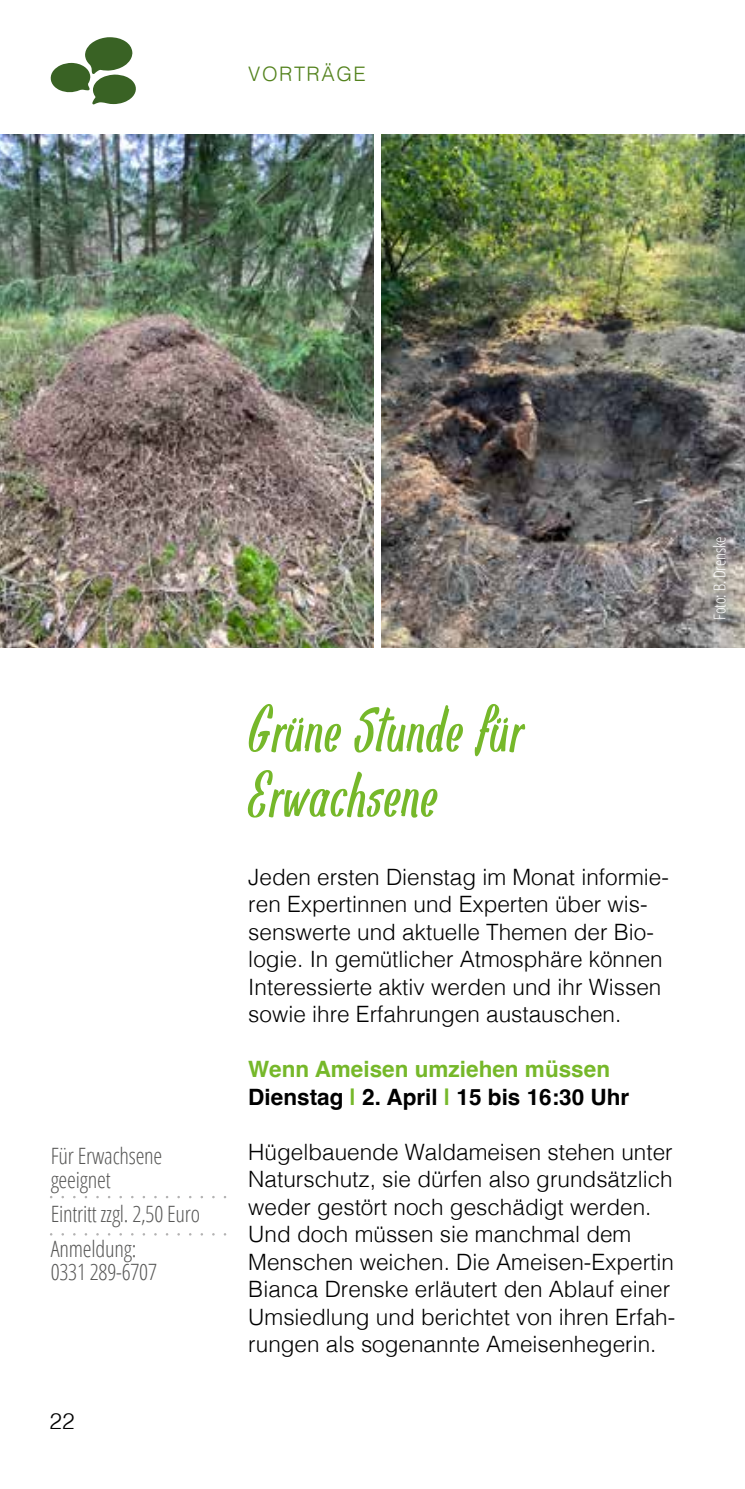
<style>
.page{position:relative;width:745px;height:1489px;background:#fff}
.page>*{position:absolute;margin:0;border:0;box-sizing:border-box;transform-origin:0 0}
.t1{font:67.5px/65px "Pan Pizza";letter-spacing:.025em;color:#76b82a}
.t2{font:300 22.5px/27.5px "Helvetica";color:#000}
.t3{font:300 condensed 22.5px/23.8px "Open Sans";letter-spacing:-.01em;color:#575756}
.t4{font:700 22.5px/27.5px "Helvetica";color:#000}
.t5{font:300 20px "Helvetica";letter-spacing:.075em;color:#53821d}
.t6{font:300 condensed 16.25px "Open Sans";letter-spacing:-.01em;color:#fff}
.s1{color:#76b82a}
</style>
<div class="page">
<svg style="left:50px;top:37px;width:86px;height:68px"></svg>
<svg style="left:51px;top:1196px;width:174px;height:2px"></svg>
<svg style="left:51px;top:1233px;width:174px;height:2px"></svg>
<img style="left:0;top:135px;width:373px;height:512px">
<img style="left:381px;top:135px;width:363px;height:512px">
<div style="left:701px;top:525px;width:35px;height:106px;background:#7f94a8;opacity:.75"></div>
<p class="t5" style="left:248px;top:57px;width:119px">VORTRÄGE</p>
<p class="t3" style="left:51px;top:1143px;width:113px">Für Erwachsene geeignet</p>
<p class="t3" style="left:51px;top:1195px;width:151px;line-height:34.5px">Eintritt zzgl. 2,50 Euro<br>Anmeldung:</p>
<p class="t3" style="left:51px;top:1259px;width:108px">0331 289-6707</p>
<p class="t2" style="left:50px;top:1405px;width:27px">22</p>
<h1 class="t1" style="left:248px;top:699px;width:275px">Grüne Stunde für<br>Erwachsene</h1>
<p class="t2" style="left:248px;top:861px;width:422px">Jeden ersten Dienstag im Monat informie&shy;ren Expertinnen und Experten über wis&shy;senswerte und aktuelle Themen der Bio&shy;logie. In gemütlicher Atmosphäre können Interessierte aktiv werden und ihr Wissen sowie ihre Erfahrungen austauschen.</p>
<p class="t4" style="left:248px;top:1058px;width:382px"><span class="s1">Wenn Ameisen umziehen müssen<br></span>Dienstag <span class="s1">|</span> 2. April <span class="s1">|</span> 15 bis 16:30 Uhr</p>
<p class="t2" style="left:248px;top:1136px;width:428px">Hügelbauende Waldameisen stehen unter Naturschutz, sie dürfen also grundsätzlich weder gestört noch geschädigt werden.<br>Und doch müssen sie manchmal dem Menschen weichen. Die Ameisen-Expertin Bianca Drenske erläutert den Ablauf einer Umsiedlung und berichtet von ihren Erfah&shy;rungen als sogenannte Ameisenhegerin.</p>
<p class="t6" style="left:708px;top:619px;width:85px;rotate:-90deg">Foto: B. Drenske</p>
</div>
